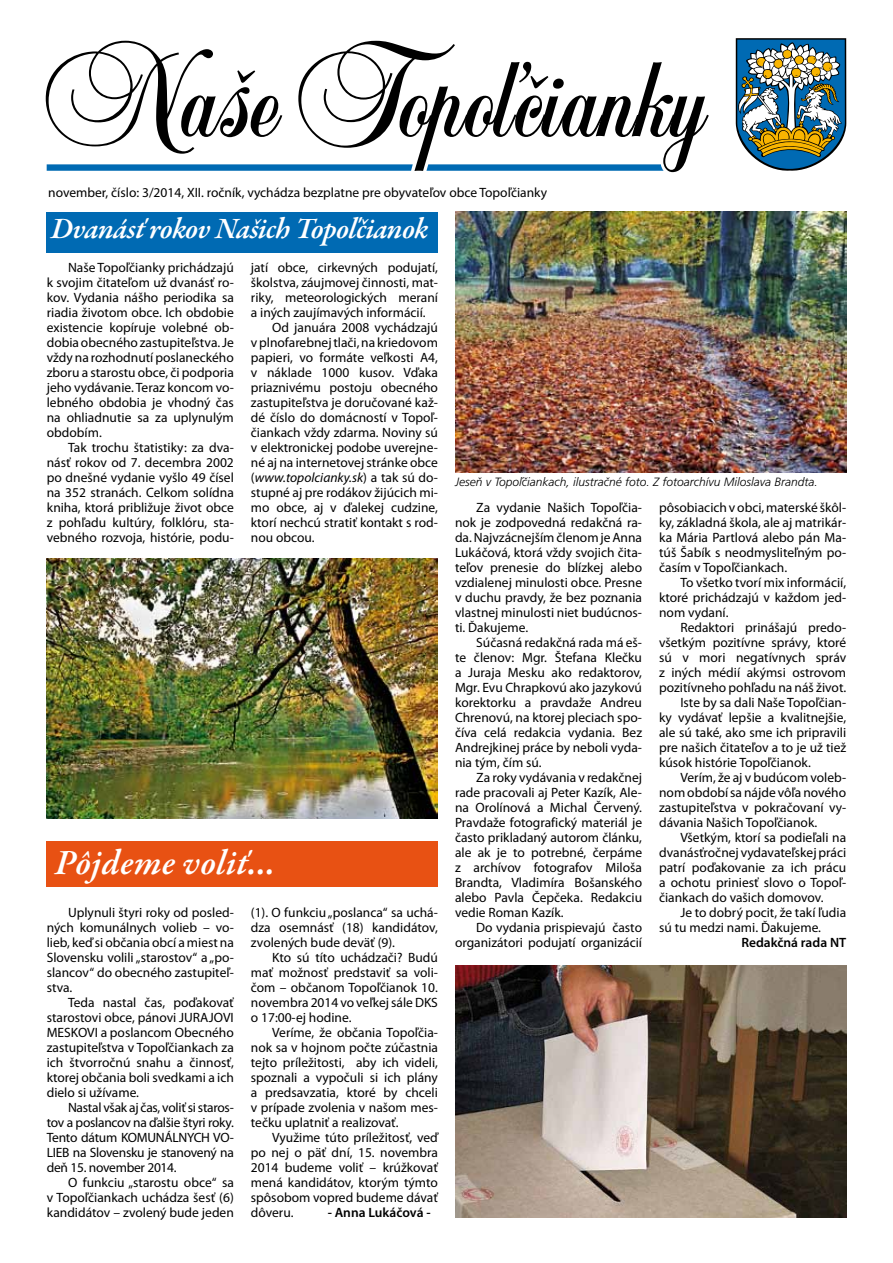
<style>
.page{position:relative;width:893px;height:1263px;background:#fff}
.page>*{position:absolute;margin:0;border:0;box-sizing:border-box;transform-origin:0 0}
.t1{font:italic 600 36px "Garamond Premr Pro";letter-spacing:.01em;color:#fff}
.t2{font:italic 600 30px "Garamond Premr Pro";letter-spacing:-.02em;color:#fff}
.t3{font:13.5px/15px "Myriad Pro";color:#000;text-align:justify}
.t4{font:italic 13.5px "Myriad Pro";color:#000}
.t5{font:600 13.5px "Myriad Pro";color:#000}
.t6{font:italic 300 12px "Frutiger CE";color:#000}
.s1{font-style:normal}
</style>
<div class="page">
<svg style="left:46px;top:41px;width:663px;height:131px"></svg>
<svg style="left:736px;top:38px;width:110px;height:133px"></svg>
<div style="left:47px;top:213px;width:391px;height:40px;background:#006ab3"></div>
<img style="left:455px;top:211px;width:391px;height:261px">
<img style="left:47px;top:558px;width:391px;height:261px">
<img style="left:455px;top:966px;width:391px;height:251px">
<div style="left:47px;top:841px;width:391px;height:45px;background:#e85113"></div>
<p class="t3" style="left:48px;top:185px;width:500px">november, číslo: 3/2014, XII. ročník, vychádza bezplatne pre obyvateľov obce Topoľčianky</p>
<h2 class="t2" style="left:51px;top:210px;width:379px">Dvanásť rokov Našich Topoľčianok</h2>
<p class="t3" style="left:47px;top:260px;width:189px;text-indent:21px">Naše Topoľčianky prichádzajú k svojim čitateľom už dvanásť ro&shy;kov. Vydania nášho periodika sa riadia životom obce. Ich obdobie existencie kopíruje volebné ob&shy;dobia obecného zastupiteľstva. Je vždy na rozhodnutí poslaneckého zboru a starostu obce, či podporia jeho vydávanie. Teraz koncom vo&shy;lebného obdobia je vhodný čas na ohliadnutie sa za uplynulým obdobím.</p>
<p class="t3" style="left:47px;top:440px;width:189px;text-indent:21px">Tak trochu štatistiky: za dva&shy;násť rokov od 7. decembra 2002 po dnešné vydanie vyšlo 49 čísel na 352 stranách. Celkom solídna kniha, ktorá približuje život obce z pohľadu kultúry, folklóru, sta&shy;vebného rozvoja, histórie, podu-</p>
<p class="t3" style="left:251px;top:260px;width:189px">jatí obce, cirkevných podujatí,</p>
<p class="t3" style="left:251px;top:275px;width:189px">školstva, záujmovej činnosti, mat-</p>
<p class="t3" style="left:251px;top:290px;width:189px">riky, meteorologických meraní</p>
<p class="t3" style="left:251px;top:305px;width:176px">a iných zaujímavých informácií.</p>
<p class="t3" style="left:272px;top:320px;width:167px">Od januára 2008 vychádzajú</p>
<p class="t3" style="left:251px;top:335px;width:189px">v plnofarebnej tlači, na kriedovom</p>
<p class="t3" style="left:251px;top:350px;width:189px">papieri, vo formáte veľkosti A4,</p>
<p class="t3" style="left:251px;top:365px;width:189px">v náklade 1000 kusov. Vďaka</p>
<p class="t3" style="left:251px;top:380px;width:189px">priaznivému postoju obecného</p>
<p class="t3" style="left:251px;top:395px;width:189px">zastupiteľstva je doručované kaž-</p>
<p class="t3" style="left:251px;top:410px;width:189px">dé číslo do domácností v Topoľ-</p>
<p class="t3" style="left:251px;top:425px;width:189px">čiankach vždy zdarma. Noviny sú</p>
<p class="t3" style="left:251px;top:440px;width:189px">v elektronickej podobe uverejne-</p>
<p class="t3" style="left:251px;top:455px;width:189px">né aj na internetovej stránke obce</p>
<p class="t4" style="left:251px;top:469px;width:189px"><span class="s1">(</span>www.topolcianky.sk<span class="s1">) a tak sú do-</span></p>
<p class="t3" style="left:251px;top:485px;width:189px">stupné aj pre rodákov žijúcich mi-</p>
<p class="t3" style="left:251px;top:500px;width:189px">mo obce, aj v ďalekej cudzine,</p>
<p class="t3" style="left:251px;top:515px;width:189px">ktorí nechcú stratiť kontakt s rod-</p>
<p class="t3" style="left:251px;top:530px;width:65px">nou obcou.</p>
<h1 class="t1" style="left:55px;top:841px;width:222px">Pôjdeme voliť...</h1>
<p class="t3" style="left:47px;top:905px;width:189px;text-indent:21px">Uplynuli štyri roky od posled&shy;ných komunálnych volieb – vo&shy;lieb, keď si občania obcí a miest na Slovensku volili „starostov“ a „po&shy;slancov“ do obecného zastupiteľ&shy;stva.</p>
<p class="t3" style="left:47px;top:995px;width:189px;text-indent:21px">Teda nastal čas, poďakovať starostovi obce, pánovi JURAJOVI MESKOVI a poslancom Obecného zastupiteľstva v Topoľčiankach za ich štvorročnú snahu a činnosť, ktorej občania boli svedkami a ich dielo si užívame.</p>
<p class="t3" style="left:47px;top:1100px;width:189px;text-indent:21px">Nastal však aj čas, voliť si staros&shy;tov a poslancov na ďalšie štyri roky.<br>Tento dátum KOMUNÁLNYCH VO-LIEB na Slovensku je stanovený na deň 15. november 2014.</p>
<p class="t3" style="left:47px;top:1175px;width:189px;text-indent:21px">O funkciu „starostu obce“ sa v Topoľčiankach uchádza šesť (6) kandidátov – zvolený bude jeden</p>
<p class="t3" style="left:251px;top:905px;width:189px">(1). O funkciu „poslanca“ sa uchá&shy;dza osemnásť (18) kandidátov, zvolených bude deväť (9).</p>
<p class="t3" style="left:251px;top:950px;width:189px;text-indent:21px">Kto sú títo uchádzači? Budú mať možnosť predstaviť sa voli&shy;čom – občanom Topoľčianok 10. novembra 2014 vo veľkej sále DKS o 17:00-ej hodine.</p>
<p class="t3" style="left:251px;top:1025px;width:189px;text-indent:21px">Veríme, že občania Topoľčia&shy;nok sa v hojnom počte zúčastnia tejto príležitosti, aby ich videli, spoznali a vypočuli si ich plány a predsavzatia, ktoré by chceli v prípade zvolenia v našom mes&shy;tečku uplatniť a realizovať.</p>
<p class="t3" style="left:251px;top:1130px;width:189px;text-indent:21px">Využime túto príležitosť, veď po nej o päť dní, 15. novembra 2014 budeme voliť – krúžkovať mená kandidátov, ktorým týmto spôsobom vopred budeme dávať dôveru.</p>
<p class="t5" style="left:328px;top:1204px;width:104px">- Anna Lukáčová -</p>
<p class="t6" style="left:455px;top:475px;width:364px">Jeseň v Topoľčiankach, ilustračné foto. Z fotoarchívu Miloslava Brandta.</p>
<p class="t3" style="left:455px;top:500px;width:189px;text-indent:21px">Za vydanie Našich Topoľčia&shy;nok je zodpovedná redakčná ra&shy;da. Najvzácnejším členom je Anna Lukáčová, ktorá vždy svojich čita&shy;teľov prenesie do blízkej alebo vzdialenej minulosti obce. Presne v duchu pravdy, že bez poznania vlastnej minulosti niet budúcnos&shy;ti. Ďakujeme.</p>
<p class="t3" style="left:455px;top:635px;width:189px;text-indent:21px">Súčasná redakčná rada má eš&shy;te členov: Mgr. Štefana Klečku a Juraja Mesku ako redaktorov, Mgr. Evu Chrapkovú ako jazykovú korektorku a pravdaže Andreu Chrenovú, na ktorej pleciach spo&shy;číva celá redakcia vydania. Bez Andrejkinej práce by neboli vyda&shy;nia tým, čím sú.</p>
<p class="t3" style="left:455px;top:770px;width:189px;text-indent:21px">Za roky vydávania v redakčnej rade pracovali aj Peter Kazík, Ale&shy;na Orolínová a Michal Červený.<br>Pravdaže fotografický materiál je často prikladaný autorom článku, ale ak je to potrebné, čerpáme z archívov fotografov Miloša Brandta, Vladimíra Bošanského alebo Pavla Čepčeka. Redakciu vedie Roman Kazík.</p>
<p class="t3" style="left:455px;top:920px;width:189px;text-align:right">Do vydania prispievajú často organizátori podujatí organizácií</p>
<p class="t3" style="left:659px;top:500px;width:189px">pôsobiacich v obci, materské škôl&shy;ky, základná škola, ale aj matrikár&shy;ka Mária Partlová alebo pán Ma&shy;túš Šabík s neodmysliteľným po&shy;časím v Topoľčiankach.</p>
<p class="t3" style="left:659px;top:575px;width:189px;text-indent:21px">To všetko tvorí mix informácií, ktoré prichádzajú v každom jed&shy;nom vydaní.</p>
<p class="t3" style="left:680px;top:620px;width:167px">Redaktori prinášajú predo-</p>
<p class="t3" style="left:659px;top:635px;width:189px">všetkým pozitívne správy, ktoré</p>
<p class="t3" style="left:659px;top:650px;width:189px">sú v mori negatívnych správ</p>
<p class="t3" style="left:659px;top:665px;width:189px">z iných médií akýmsi ostrovom</p>
<p class="t3" style="left:659px;top:680px;width:189px">pozitívneho pohľadu na náš život.</p>
<p class="t3" style="left:680px;top:695px;width:167px">Iste by sa dali Naše Topoľčian-</p>
<p class="t3" style="left:659px;top:710px;width:189px">ky vydávať lepšie a kvalitnejšie,</p>
<p class="t3" style="left:659px;top:725px;width:189px">ale sú také, ako sme ich pripravili</p>
<p class="t3" style="left:659px;top:740px;width:189px">pre našich čitateľov a to je už tiež</p>
<p class="t3" style="left:659px;top:755px;width:153px">kúsok histórie Topoľčianok.</p>
<p class="t3" style="left:680px;top:770px;width:167px">Verím, že aj v budúcom voleb-</p>
<p class="t3" style="left:659px;top:785px;width:189px">nom období sa nájde vôľa nového</p>
<p class="t3" style="left:659px;top:800px;width:189px">zastupiteľstva v pokračovaní vy-</p>
<p class="t3" style="left:659px;top:815px;width:160px">dávania Našich Topoľčianok.</p>
<p class="t3" style="left:680px;top:830px;width:167px">Všetkým, ktorí sa podieľali na</p>
<p class="t3" style="left:659px;top:845px;width:189px">dvanásťročnej vydavateľskej práci</p>
<p class="t3" style="left:659px;top:860px;width:189px">patrí poďakovanie za ich prácu</p>
<p class="t3" style="left:659px;top:875px;width:189px">a ochotu priniesť slovo o Topoľ-</p>
<p class="t3" style="left:659px;top:890px;width:166px">čiankach do vašich domovov.</p>
<p class="t3" style="left:680px;top:905px;width:167px">Je to dobrý pocit, že takí ľudia</p>
<p class="t3" style="left:659px;top:920px;width:163px">sú tu medzi nami. Ďakujeme.</p>
<p class="t5" style="left:741px;top:934px;width:106px">Redakčná rada NT</p>
</div>
